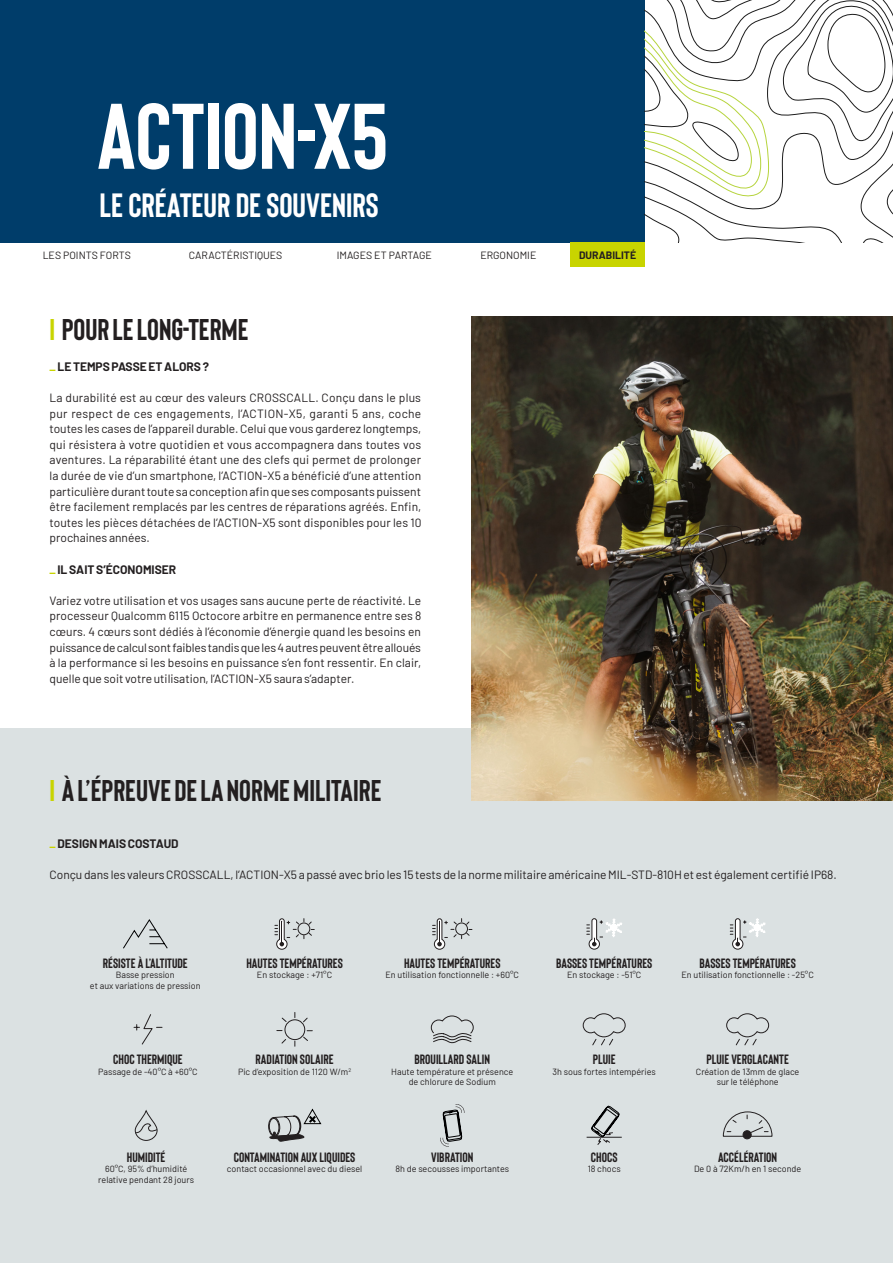
<style>
.page{position:relative;width:893px;height:1263px;background:#fff}
.page>*{position:absolute;margin:0;border:0;box-sizing:border-box;transform-origin:0 0}
.t1{font:700 92.85px "Bison";color:#fff}
.t2{font:700 33.6px "Bison";color:#fff}
.t3{font:700 30px "Bison";color:#231f20}
.t4{font:700 13.5px "Bison";color:#231f20}
.t5{font:12px/15.6px "Barlow";color:#231f20;text-align:justify}
.t6{font:700 12px "Barlow";color:#231f20}
.t7{font:10.5px "Barlow";color:#231f20}
.t8{font:700 10.5px "Barlow";color:#231f20}
.t9{font:9px/10.5px "Barlow";color:#231f20;text-align:center}
.s1{color:#c8d400}
</style>
<div class="page">
<div style="left:0;top:729px;width:893px;height:534px;background:#dbe1e2"></div>
<svg style="left:134px;top:1014px;width:28px;height:31px"></svg>
<svg style="left:123px;top:919px;width:45px;height:30px"></svg>
<svg style="left:275px;top:918px;width:40px;height:32px"></svg>
<svg style="left:433px;top:918px;width:39px;height:32px"></svg>
<svg style="left:587px;top:918px;width:35px;height:32px"></svg>
<svg style="left:730px;top:918px;width:35px;height:32px"></svg>
<svg style="left:276px;top:1012px;width:37px;height:35px"></svg>
<svg style="left:583px;top:1013px;width:43px;height:32px"></svg>
<svg style="left:726px;top:1013px;width:43px;height:32px"></svg>
<svg style="left:431px;top:1015px;width:43px;height:28px"></svg>
<svg style="left:455px;top:1104px;width:10px;height:9px"></svg>
<svg style="left:440px;top:1105px;width:22px;height:42px"></svg>
<div style="left:743px;top:1130px;width:8px;height:9px;border:1px solid #231f20;border-radius:50%"></div>
<svg style="left:723px;top:1111px;width:49px;height:26px"></svg>
<hr style="left:587px;top:1137px;width:35px;height:1px;background:#231f20">
<svg style="left:591px;top:1106px;width:28px;height:39px"></svg>
<svg style="left:268px;top:1109px;width:53px;height:33px"></svg>
<svg style="left:137px;top:1123px;width:21px;height:10px"></svg>
<div style="left:135px;top:1110px;width:22px;height:31px;border:1px solid #231f20;border-radius:10px"></div>
<div style="left:0;top:0;width:645px;height:243px;background:#003d6a"></div>
<div style="left:570px;top:243px;width:75px;height:24px;background:#c8d400"></div>
<svg style="left:645px;top:0;width:248px;height:243px"></svg>
<img style="left:472px;top:316px;width:421px;height:485px">
<p class="t1" style="left:97px;top:78px;width:292px">ACTION-X5</p>
<p class="t2" style="left:100px;top:184px;width:280px">LE CRÉATEUR DE SOUVENIRS</p>
<p class="t7" style="left:43px;top:247px;width:90px">LES POINTS FORTS</p>
<p class="t7" style="left:189px;top:247px;width:95px">CARACTÉRISTIQUES</p>
<p class="t7" style="left:337px;top:247px;width:97px">IMAGES ET PARTAGE</p>
<p class="t7" style="left:480px;top:247px;width:57px">ERGONOMIE</p>
<p class="t8" style="left:579px;top:247px;width:59px">DURABILITÉ</p>
<p class="t3" style="left:50px;top:310px;width:201px"><span class="s1">I</span> POUR LE LONG-TERME</p>
<p class="t6" style="left:50px;top:357px;width:161px"><span class="s1">_</span> LE TEMPS PASSE ET ALORS ?</p>
<p class="t5" style="left:50px;top:389px;width:373px">La durabilité est au cœur des valeurs CROSSCALL. Conçu dans le plus pur respect de ces engagements, l’ACTION-X5, garanti 5 ans, coche toutes les cases de l’appareil durable. Celui que vous garderez longtemps, qui résistera à votre quotidien et vous accompagnera dans toutes vos aventures. La réparabilité étant une des clefs qui permet de prolonger la durée de vie d’un smartphone, l’ACTION-X5 a bénéficié d’une attention particulière durant toute sa conception afin que ses composants puissent être facilement remplacés par les centres de réparations agréés. Enfin, toutes les pièces détachées de l’ACTION-X5 sont disponibles pour les 10 prochaines années.</p>
<p class="t6" style="left:50px;top:560px;width:128px"><span class="s1">_</span> IL SAIT S’ÉCONOMISER</p>
<p class="t5" style="left:50px;top:592px;width:373px">Variez votre utilisation et vos usages sans aucune perte de réactivité. Le processeur Qualcomm 6115 Octocore arbitre en permanence entre ses 8 cœurs. 4 cœurs sont dédiés à l’économie d’énergie quand les besoins en puissance de calcul sont faibles tandis que les 4 autres peuvent être alloués à la performance si les besoins en puissance s’en font ressentir. En clair, quelle que soit votre utilisation, l’ACTION-X5 saura s’adapter.</p>
<p class="t3" style="left:50px;top:772px;width:333px"><span class="s1">I</span> À L’ÉPREUVE DE LA NORME MILITAIRE</p>
<p class="t6" style="left:50px;top:835px;width:131px"><span class="s1">_</span> DESIGN MAIS COSTAUD</p>
<p class="t5" style="left:50px;top:866px;width:789px">Conçu dans les valeurs CROSSCALL, l’ACTION-X5 a passé avec brio les 15 tests de la norme militaire américaine MIL-STD-810H et est également certifié IP68.</p>
<p class="t4" style="left:103px;top:954px;width:86px">RÉSISTE À L’ALTITUDE</p>
<p class="t9" style="left:90px;top:969px;width:112px">Basse pression<br>et aux variations de pression</p>
<p class="t4" style="left:246px;top:954px;width:98px">HAUTES TEMPÉRATURES</p>
<p class="t9" style="left:257px;top:969px;width:77px">En stockage : +71°C</p>
<p class="t4" style="left:404px;top:954px;width:98px">HAUTES TEMPÉRATURES</p>
<p class="t9" style="left:385px;top:969px;width:135px">En utilisation fonctionnelle : +60°C</p>
<p class="t4" style="left:556px;top:954px;width:98px">BASSES TEMPÉRATURES</p>
<p class="t9" style="left:567px;top:969px;width:76px">En stockage : -51°C</p>
<p class="t4" style="left:699px;top:954px;width:98px">BASSES TEMPÉRATURES</p>
<p class="t9" style="left:681px;top:969px;width:134px">En utilisation fonctionnelle : -25°C</p>
<p class="t4" style="left:113px;top:1051px;width:71px">CHOC THERMIQUE</p>
<p class="t9" style="left:98px;top:1065px;width:101px">Passage de -40°C à +60°C</p>
<p class="t4" style="left:256px;top:1051px;width:80px">RADIATION SOLAIRE</p>
<p class="t9" style="left:238px;top:1065px;width:115px">Pic d’exposition de 1120 W/m<sup>2</sup></p>
<p class="t4" style="left:414px;top:1051px;width:77px">BROUILLARD SALIN</p>
<p class="t9" style="left:391px;top:1065px;width:123px">Haute température et présence de chlorure de Sodium</p>
<p class="t4" style="left:593px;top:1051px;width:24px">PLUIE</p>
<p class="t9" style="left:552px;top:1065px;width:105px">3h sous fortes intempéries</p>
<p class="t4" style="left:706px;top:1051px;width:84px">PLUIE VERGLACANTE</p>
<p class="t9" style="left:696px;top:1065px;width:105px">Création de 13mm de glace sur le téléphone</p>
<p class="t4" style="left:127px;top:1149px;width:40px">HUMIDITÉ</p>
<p class="t9" style="left:98px;top:1163px;width:97px">60°C, 95% d’humidité relative pendant 28 jours</p>
<p class="t4" style="left:234px;top:1149px;width:123px">CONTAMINATION AUX LIQUIDES</p>
<p class="t9" style="left:227px;top:1163px;width:137px">contact occasionnel avec du diesel</p>
<p class="t4" style="left:431px;top:1149px;width:44px">VIBRATION</p>
<p class="t9" style="left:395px;top:1163px;width:115px">8h de secousses importantes</p>
<p class="t4" style="left:591px;top:1149px;width:28px">CHOCS</p>
<p class="t9" style="left:588px;top:1163px;width:35px">18 chocs</p>
<p class="t4" style="left:718px;top:1149px;width:61px">ACCÉLÉRATION</p>
<p class="t9" style="left:694px;top:1163px;width:109px">De 0 à 72Km/h en 1 seconde</p>
</div>
